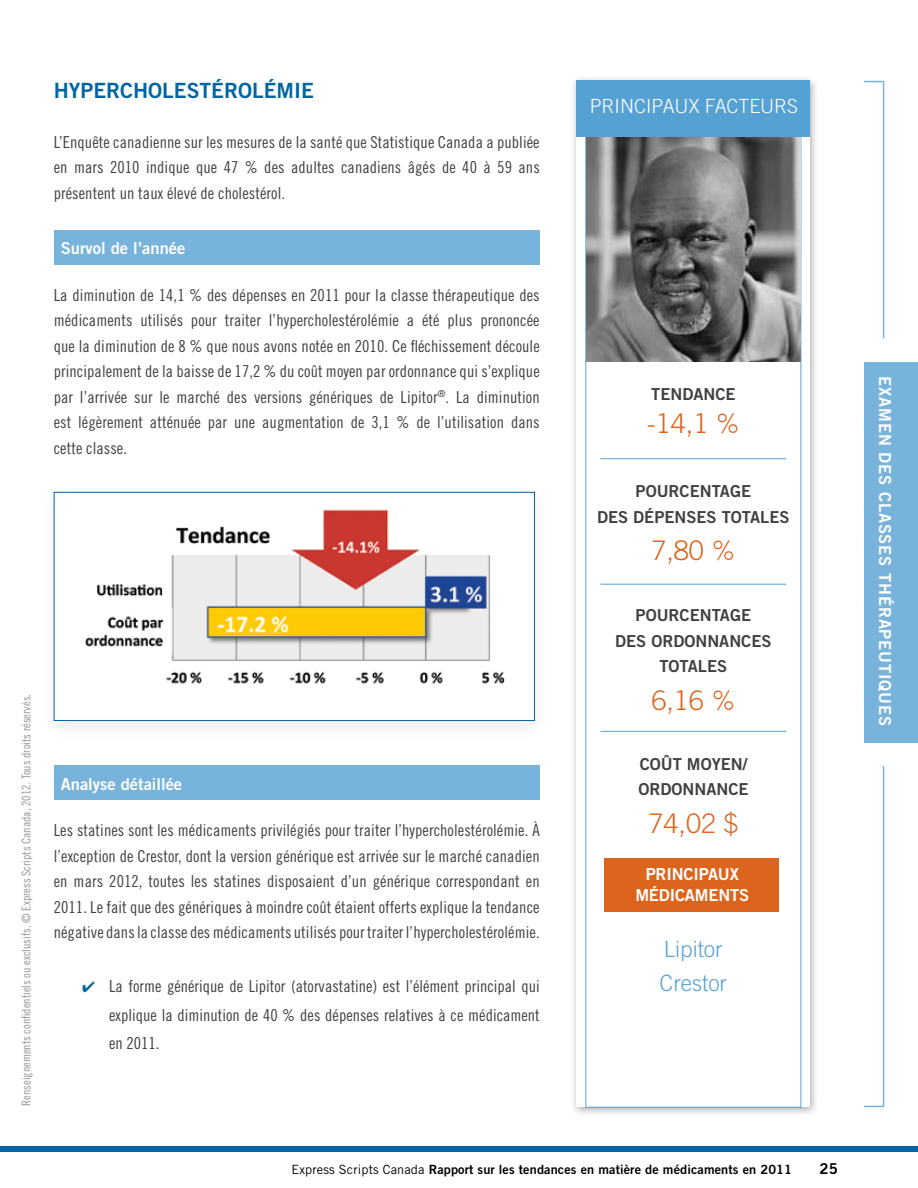
<style>
.page{position:relative;width:918px;height:1188px;background:#fff}
.page>*{position:absolute;margin:0;border:0;box-sizing:border-box;transform-origin:0 0}
.t1{font:300 27px "Trade Gothic";color:#dc651e}
.t2{font:300 22.5px/33.8px "Trade Gothic";color:#55a1d3}
.t3{font:21px "Trade Gothic Bold Two";color:#0066a3}
.t4{font:300 19.5px "Trade Gothic";color:#fff}
.t5{font:16.5px/25.5px "Trade Gothic Cond Eighteen";letter-spacing:.005em;color:#414042;text-align:justify}
.t6{font:16.5px/25.5px "Trade Gothic Bold Two";color:#414042}
.t7{font:16.5px/21px "Trade Gothic Bold Two";color:#fff}
.t8{font:16.5px "Trade Gothic Bold Two";letter-spacing:.05em;color:#fff}
.t9{font:15px "Trade Gothic Bold Two";color:#000}
.t10{font:12.75px "Trade Gothic Bold Two";letter-spacing:.01em;color:#000}
.t11{font:12px "Trade Gothic Cond Eighteen";color:#939598}
.s1{color:#0066a3}
.s2{font-family:"Trade Gothic"}
</style>
<div class="page">
<div style="left:0;top:1146px;width:918px;height:6px;background:#0066a3"></div>
<div style="left:54px;top:230px;width:486px;height:35px;background:#77b3db"></div>
<div style="left:54px;top:765px;width:486px;height:35px;background:#77b3db"></div>
<div style="left:54px;top:492px;width:481px;height:229px;background:#fff;border:1px solid #0066a3"></div>
<img style="left:85px;top:509px;width:420px;height:175px">
<div style="left:570px;top:75px;width:250px;height:1042px;background:#000;opacity:.35"></div>
<div style="left:577px;top:81px;width:233px;height:1026px;background:#fff"></div>
<div style="left:605px;top:858px;width:174px;height:54px;background:#dc651e"></div>
<hr style="left:600px;top:584px;width:186px;height:1px;background:#55a1d3">
<hr style="left:600px;top:731px;width:186px;height:1px;background:#55a1d3">
<hr style="left:600px;top:459px;width:186px;height:1px;background:#55a1d3">
<img style="left:586px;top:136px;width:215px;height:225px">
<div style="left:576px;top:80px;width:234px;height:56px;background:#55a1d3"></div>
<svg style="left:865px;top:1106px;width:18px;height:1px"></svg>
<svg style="left:865px;top:81px;width:18px;height:1px"></svg>
<hr style="left:883px;top:82px;width:1px;height:256px;background:#78b3dc">
<hr style="left:883px;top:766px;width:1px;height:340px;background:#78b3dc">
<div style="left:864px;top:362px;width:54px;height:380px;background:#78b3dc"></div>
<p class="t3" style="left:54px;top:77px;width:262px">HYPERCHOLESTÉROLÉM IE</p>
<p class="t5" style="left:54px;top:129px;width:488px">L’Enquête canadienne sur les mesures de la santé que Statistique Canada a publiée en mars 2010 indique que 47 % des adultes canadiens âgés de 40 à 59 ans présentent un taux élevé de cholestérol.</p>
<p class="t7" style="left:61px;top:238px;width:126px">SURVOL DE L’ANNÉE</p>
<p class="t5" style="left:54px;top:282px;width:488px">La diminution de 14,1 % des dépenses en 2011 pour la classe thérapeutique des médicaments utilisés pour traiter l’hypercholestérolémie a été plus prononcée que la diminution de 8 % que nous avons notée en 2010. Ce fléchissement découle principalement de la baisse de 17,2 % du coût moyen par ordonnance qui s’explique par l’arrivée sur le marché des versions génériques de Lipitor<sup>®</sup>. La diminution est légèrement atténuée par une augmentation de 3,1 % de l’utilisation dans cette classe.</p>
<p class="t11" style="left:19px;top:1106px;width:413px;rotate:-90deg">Renseignements confidentiels ou exclusifs. © Express Scripts Canada, 2012. Tous droits réservés.</p>
<p class="t7" style="left:61px;top:773px;width:123px">ANALYSE DÉTAILLÉE</p>
<p class="t5" style="left:54px;top:818px;width:488px">Les statines sont les médicaments privilégiés pour traiter l’hypercholestérolémie. À l’exception de Crestor, dont la version générique est arrivée sur le marché canadien en mars 2012, toutes les statines disposaient d’un générique correspondant en 2011. Le fait que des génériques à moindre coût étaient offerts explique la tendance négative dans la classe des médicaments utilisés pour traiter l’hypercholestérolémie.</p>
<p class="t5" style="left:109px;top:972px;width:432px;line-height:28.5px;text-indent:-27px"><span class="s1">✔</span> La forme générique de Lipitor (atorvastatine) est l’élément principal qui explique la diminution de 40 % des dépenses relatives à ce médicament en 2011.</p>
<p class="t4" style="left:590px;top:94px;width:68px">PRINCIPAUX</p>
<p class="t4" style="left:705px;top:94px;width:95px">FACTEU RS</p>
<p class="t6" style="left:651px;top:382px;width:21px">TEND</p>
<p class="t6" style="left:693px;top:382px;width:22px">ANCE</p>
<h1 class="t1" style="left:647px;top:408px;width:95px">-14,1 %</h1>
<p class="t6" style="left:636px;top:478px;width:22px">POURCENT</p>
<p class="t6" style="left:720px;top:478px;width:31px">AGE</p>
<p class="t6" style="left:597px;top:504px;width:69px">DES DÉPEN</p>
<p class="t6" style="left:686px;top:504px;width:105px">SES TOTALES</p>
<h1 class="t1" style="left:651px;top:535px;width:86px">7,80 %</h1>
<p class="t6" style="left:636px;top:602px;width:22px">POURCENT</p>
<p class="t6" style="left:720px;top:602px;width:31px">AGE</p>
<p class="t6" style="left:615px;top:628px;width:49px">DE S ORDONN</p>
<p class="t6" style="left:719px;top:628px;width:22px">ANCE</p>
<p class="t6" style="left:761px;top:628px;width:12px">S</p>
<p class="t6" style="left:659px;top:653px;width:69px">TOTALES</p>
<h1 class="t1" style="left:651px;top:684px;width:86px">6,16 %</h1>
<p class="t6" style="left:639px;top:751px;width:110px">COÛT MOYEN/<br>ORDONN</p>
<p class="t6" style="left:706px;top:776px;width:22px">ANCE</p>
<h1 class="t1" style="left:649px;top:807px;width:92px">74,02 $</h1>
<p class="t7" style="left:646px;top:863px;width:20px">PRINCIP</p>
<p class="t7" style="left:635px;top:863px;width:105px;text-indent:73px">AUX<br>MÉDICAMENT</p>
<p class="t7" style="left:739px;top:884px;width:12px">S</p>
<h2 class="t2" style="left:660px;top:932px;width:69px">Lipitor<br>Crestor</h2>
<p class="t10" style="left:292px;top:1161px;width:502px"><span class="s2">Express Scripts Canada</span> RAPPORT SUR LES TENDANCES EN MATIÈRE DE MÉDICAMENTS EN 2011</p>
<p class="t9" style="left:820px;top:1160px;width:20px">25</p>
<p class="t8" style="left:895px;top:376px;width:351px;rotate:90deg">EXAMEN DES CLASSES THÉRAPEUTI QUES</p>
</div>
